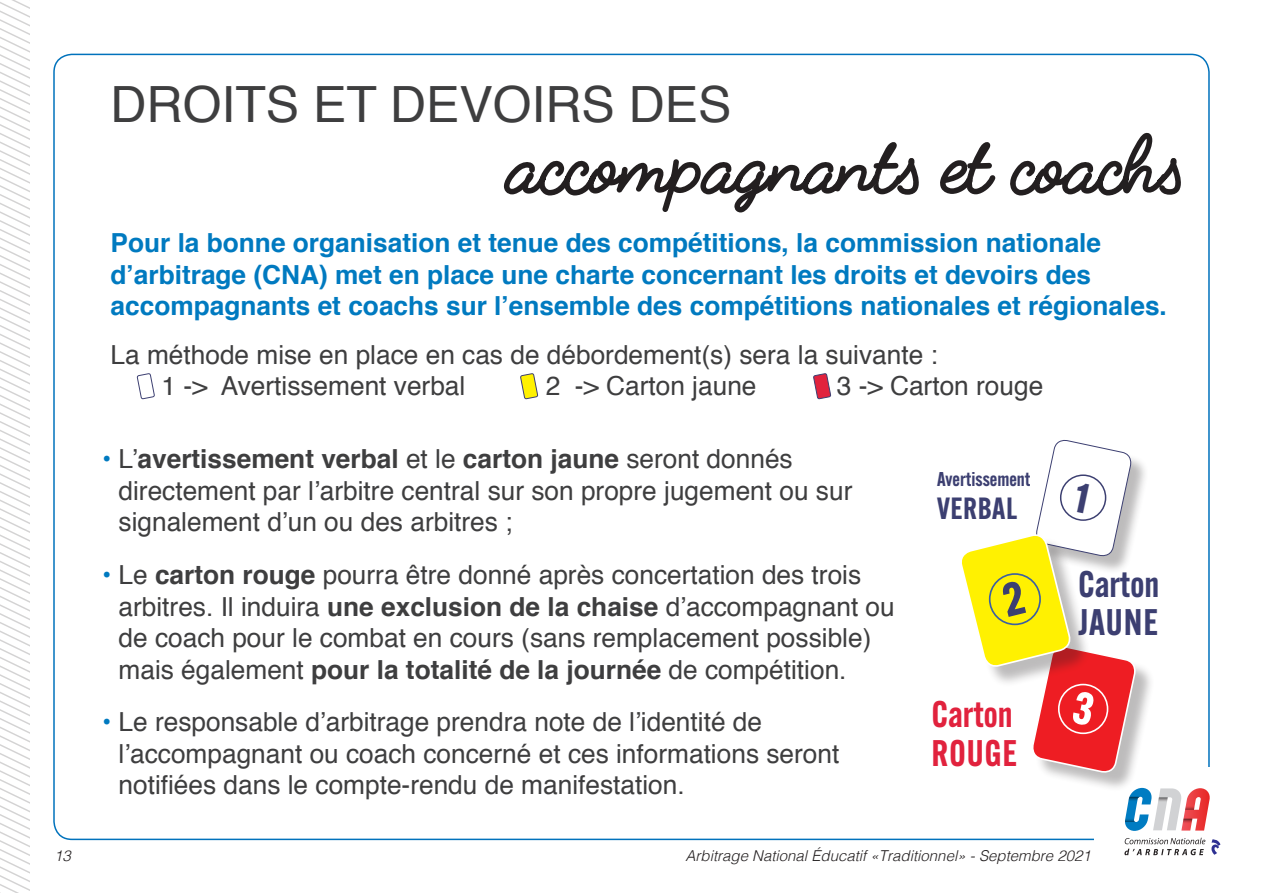
<style>
.page{position:relative;width:1263px;height:893px;background:#fff}
.page>*{position:absolute;margin:0;border:0;box-sizing:border-box;transform-origin:0 0}
.t1{font:49.95px "Helvetica";color:#3e3e3f}
.t2{font:600 36.15px/38.7px "Alternate Gothic ATF";letter-spacing:.01em;color:#e1223d}
.t3{font:600 36.15px/38.7px "Alternate Gothic ATF";letter-spacing:.01em;color:#3c3f71}
.t4{font:600 30px "Alternate Gothic ATF";letter-spacing:.02em;color:#3c3f71}
.t5{font:26.25px/31.5px "Helvetica";color:#3e3e3f}
.t6{font:700 26.25px/31.5px "Helvetica";color:#007ac0}
.t7{font:600 19.65px "Alternate Gothic ATF";color:#3c3f71}
.t8{font:italic 300 15px "Helvetica";color:#231f20}
.s1{color:#007ac0}
.s2{font-weight:700}
</style>
<div class="page">
<svg style="left:1125px;top:788px;width:85px;height:43px"></svg>
<svg style="left:1124px;top:838px;width:96px;height:17px"></svg>
<svg style="left:0;top:0;width:29px;height:893px"></svg>
<svg style="left:137px;top:373px;width:18px;height:27px"></svg>
<svg style="left:520px;top:373px;width:18px;height:27px"></svg>
<svg style="left:813px;top:373px;width:18px;height:27px"></svg>
<div style="left:1035px;top:649px;width:120px;height:143px;background:#231f20;opacity:.3"></div>
<div style="left:1039px;top:443px;width:110px;height:131px;background:#231f20;opacity:.3"></div>
<svg style="left:504px;top:132px;width:677px;height:80px"></svg>
<svg style="left:665px;top:173px;width:12px;height:17px"></svg>
<svg style="left:870px;top:169px;width:10px;height:19px"></svg>
<svg style="left:890px;top:175px;width:13px;height:13px"></svg>
<svg style="left:963px;top:171px;width:10px;height:17px"></svg>
<svg style="left:962px;top:440px;width:175px;height:334px"></svg>
<p class="t1" style="left:111px;top:66px;width:622px">DROITS ET DEVOIRS DES</p>
<p class="t6" style="left:111px;top:227px;width:1058px">Pour la bonne organisation et tenue des compétitions, la commission nationale d’arbitrage (CNA) met en place une charte concernant les droits et devoirs des accompagnants et coachs sur l’ensemble des compétitions nationales et régionales.</p>
<p class="t5" style="left:111px;top:339px;width:829px">La méthode mise en place en cas de débordement(s) sera la suivante :</p>
<p class="t5" style="left:162px;top:371px;width:305px">1 -&gt; Avertissement verbal</p>
<p class="t5" style="left:546px;top:371px;width:212px">2 -&gt; Carton jaune</p>
<p class="t5" style="left:837px;top:371px;width:208px">3 -&gt; Carton rouge</p>
<p class="t5" style="left:119px;top:444px;width:735px;text-indent:-16px"><span class="s1">•</span> L’<span class="s2">avertissement verbal</span> et le <span class="s2">carton jaune</span> seront donnés directement par l’arbitre central sur son propre jugement ou sur signalement d’un ou des arbitres ;</p>
<p class="t5" style="left:119px;top:560px;width:778px;text-indent:-16px"><span class="s1">•</span> Le <span class="s2">carton rouge</span> pourra être donné après concertation des trois arbitres. Il induira <span class="s2">une exclusion de la chaise</span> d’accompagnant ou de coach pour le combat en cours (sans remplacement possible) mais également <span class="s2">pour la totalité de la journée</span> de compétition.</p>
<p class="t5" style="left:119px;top:707px;width:722px;text-indent:-16px"><span class="s1">•</span> Le responsable d’arbitrage prendra note de l’identité de l’accompagnant ou coach concerné et ces informations seront notifiées dans le compte-rendu de manifestation.</p>
<p class="t7" style="left:937px;top:466px;width:95px">Avertissement</p>
<p class="t4" style="left:937px;top:489px;width:81px">VERBAL</p>
<p class="t2" style="left:932px;top:694px;width:87px">Carton<br>ROUGE</p>
<p class="t3" style="left:1078px;top:564px;width:82px">Carton<br>JAUNE</p>
<p class="t8" style="left:54px;top:843px;width:18px">13</p>
<p class="t8" style="left:685px;top:843px;width:407px">Arbitrage National Éducatif «Traditionnel» - Septembre 2021</p>
</div>
